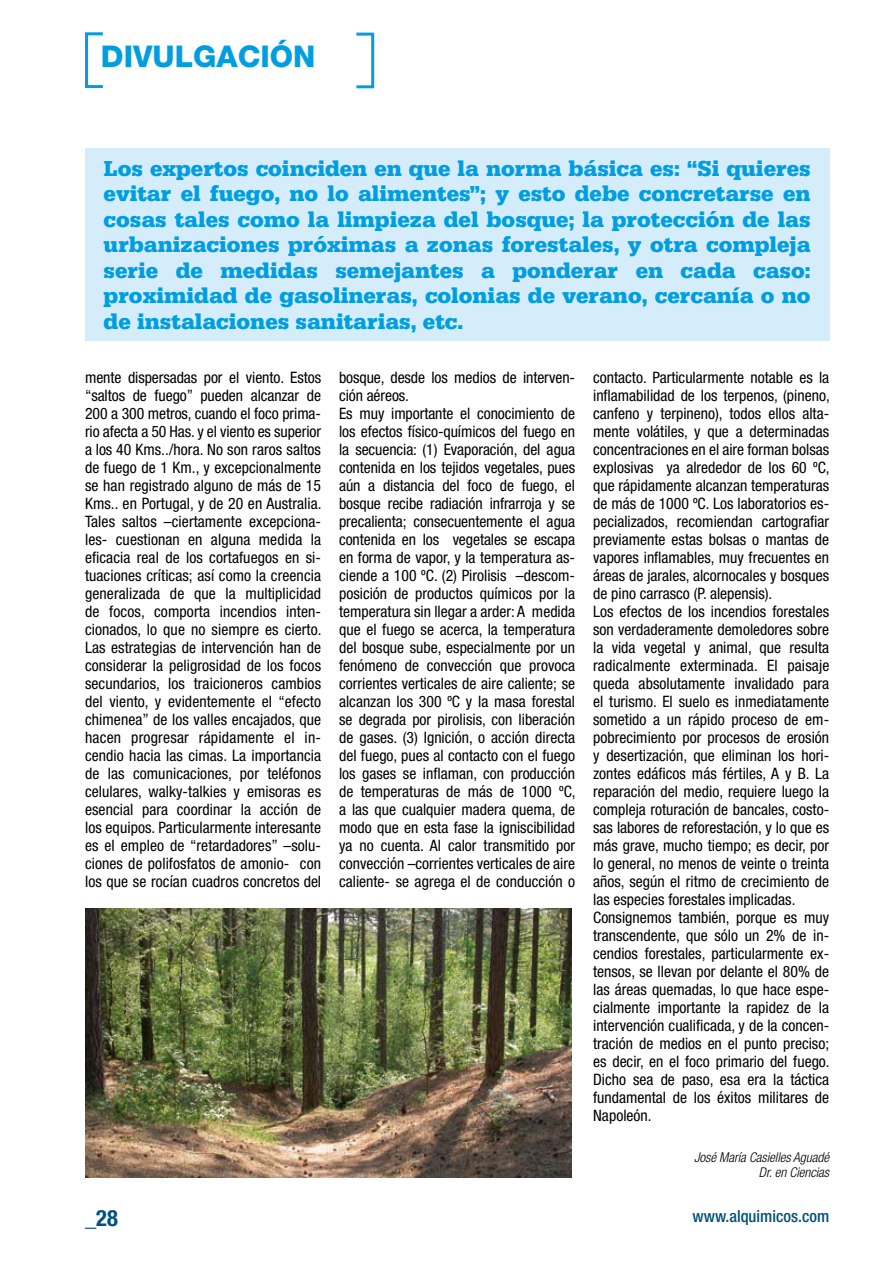
<style>
.page{position:relative;width:893px;height:1263px;background:#fff}
.page>*{position:absolute;margin:0;border:0;box-sizing:border-box;transform-origin:0 0}
.t1{font:800 30px "Helvetica Neue";color:#009ee0}
.t2{font:22.5px/25.5px "B Serifa";color:#009ee0;text-align:justify}
.t3{font:700 condensed 22.5px "Helvetica Neue";color:#00517d}
.t4{font:500 condensed 16.5px "Helvetica Neue";color:#00517d}
.t5{font:condensed 15.75px/18px "Helvetica Neue";color:#000}
.t6{font:italic 300 condensed 13.5px/15px "Helvetica Neue";letter-spacing:-.005em;color:#000;text-align:right}
</style>
<div class="page">
<div style="left:85px;top:32px;width:19px;height:56px;border:3px solid #009ee0"></div>
<div style="left:355px;top:33px;width:19px;height:55px;border:3px solid #009ee0"></div>
<div style="left:85px;top:149px;width:744px;height:192px;background:#d5edfa"></div>
<img style="left:85px;top:909px;width:487px;height:269px">
<h1 class="t1" style="left:101px;top:39px;width:216px">DIVULGACIÓN</h1>
<p class="t2" style="left:104px;top:158px;width:708px">Los expertos coinciden en que la norma básica es: “Si quieres evitar el fuego, no lo alimentes”; y esto debe concretarse en cosas tales como la limpieza del bosque; la protección de las urbanizaciones próximas a zonas forestales, y otra compleja serie de medidas semejantes a ponderar en cada caso: proximidad de gasolineras, colonias de verano, cercanía o no de instalaciones sanitarias, etc.</p>
<p class="t5" style="left:85px;top:368px;width:238px;text-align:justify">mente dispersadas por el viento. Estos “saltos de fuego” pueden alcanzar de 200 a 300 metros, cuando el foco prima&shy;rio afecta a 50 Has. y el viento es superior a los 40 Kms../hora. No son raros saltos de fuego de 1 Km., y excepcionalmente se han registrado alguno de más de 15<br>Kms.. en Portugal, y de 20 en Australia.<br>Tales saltos –ciertamente excepciona&shy;les- cuestionan en alguna medida la eficacia real de los cortafuegos en si&shy;tuaciones críticas; así como la creencia generalizada de que la multiplicidad de focos, comporta incendios inten&shy;cionados, lo que no siempre es cierto.<br>Las estrategias de intervención han de considerar la peligrosidad de los focos secundarios, los traicioneros cambios del viento, y evidentemente el “efecto chimenea” de los valles encajados, que hacen progresar rápidamente el in&shy;cendio hacia las cimas. La importancia de las comunicaciones, por teléfonos celulares, walky-talkies y emisoras es esencial para coordinar la acción de los equipos. Particularmente interesante es el empleo de “retardadores” –solu&shy;ciones de polifosfatos de amonio- con los que se rocían cuadros concretos del</p>
<p class="t5" style="left:339px;top:368px;width:238px">bosque, desde los medios de interven&shy;ción aéreos.<br>Es muy importante el conocimiento de los efectos físico-químicos del fuego en la secuencia: (1) Evaporación, del agua contenida en los tejidos vegetales, pues aún a distancia del foco de fuego, el bosque recibe radiación infrarroja y se precalienta; consecuentemente el agua contenida en los vegetales se escapa en forma de vapor, y la temperatura as&shy;ciende a 100 ºC. (2) Pirolisis –descom&shy;posición de productos químicos por la temperatura sin llegar a arder: A medida que el fuego se acerca, la temperatura del bosque sube, especialmente por un fenómeno de convección que provoca corrientes verticales de aire caliente; se alcanzan los 300 ºC y la masa forestal se degrada por pirolisis, con liberación de gases. (3) Ignición, o acción directa del fuego, pues al contacto con el fuego los gases se inflaman, con producción de temperaturas de más de 1000 ºC, a las que cualquier madera quema, de modo que en esta fase la igniscibilidad ya no cuenta. Al calor transmitido por convección –corrientes verticales de aire caliente- se agrega el de conducción o</p>
<p class="t5" style="left:593px;top:368px;width:238px">contacto. Particularmente notable es la inflamabilidad de los terpenos, (pineno, canfeno y terpineno), todos ellos alta&shy;mente volátiles, y que a determinadas concentraciones en el aire forman bolsas explosivas ya alrededor de los 60 ºC, que rápidamente alcanzan temperaturas de más de 1000 ºC. Los laboratorios es&shy;pecializados, recomiendan cartografiar previamente estas bolsas o mantas de vapores inflamables, muy frecuentes en áreas de jarales, alcornocales y bosques de pino carrasco (P. alepensis).<br>Los efectos de los incendios forestales son verdaderamente demoledores sobre la vida vegetal y animal, que resulta radicalmente exterminada. El paisaje queda absolutamente invalidado para el turismo. El suelo es inmediatamente sometido a un rápido proceso de em&shy;pobrecimiento por procesos de erosión y desertización, que eliminan los hori&shy;zontes edáficos más fértiles, A y B. La reparación del medio, requiere luego la compleja roturación de bancales, costo&shy;sas labores de reforestación, y lo que es más grave, mucho tiempo; es decir, por lo general, no menos de veinte o treinta años, según el ritmo de crecimiento de las especies forestales implicadas.<br>Consignemos también, porque es muy transcendente, que sólo un 2% de in&shy;cendios forestales, particularmente ex&shy;tensos, se llevan por delante el 80% de las áreas quemadas, lo que hace espe&shy;cialmente importante la rapidez de la intervención cualificada, y de la concen&shy;tración de medios en el punto preciso; es decir, en el foco primario del fuego.<br>Dicho sea de paso, esa era la táctica fundamental de los éxitos militares de Napoleón.</p>
<p class="t6" style="left:694px;top:1150px;width:137px">José María Casielles Aguadé<br>Dr. en Ciencias</p>
<h2 class="t3" style="left:85px;top:1205px;width:34px">_28</h2>
<p class="t4" style="left:692px;top:1206px;width:138px">www.alquimicos.com</p>
</div>
